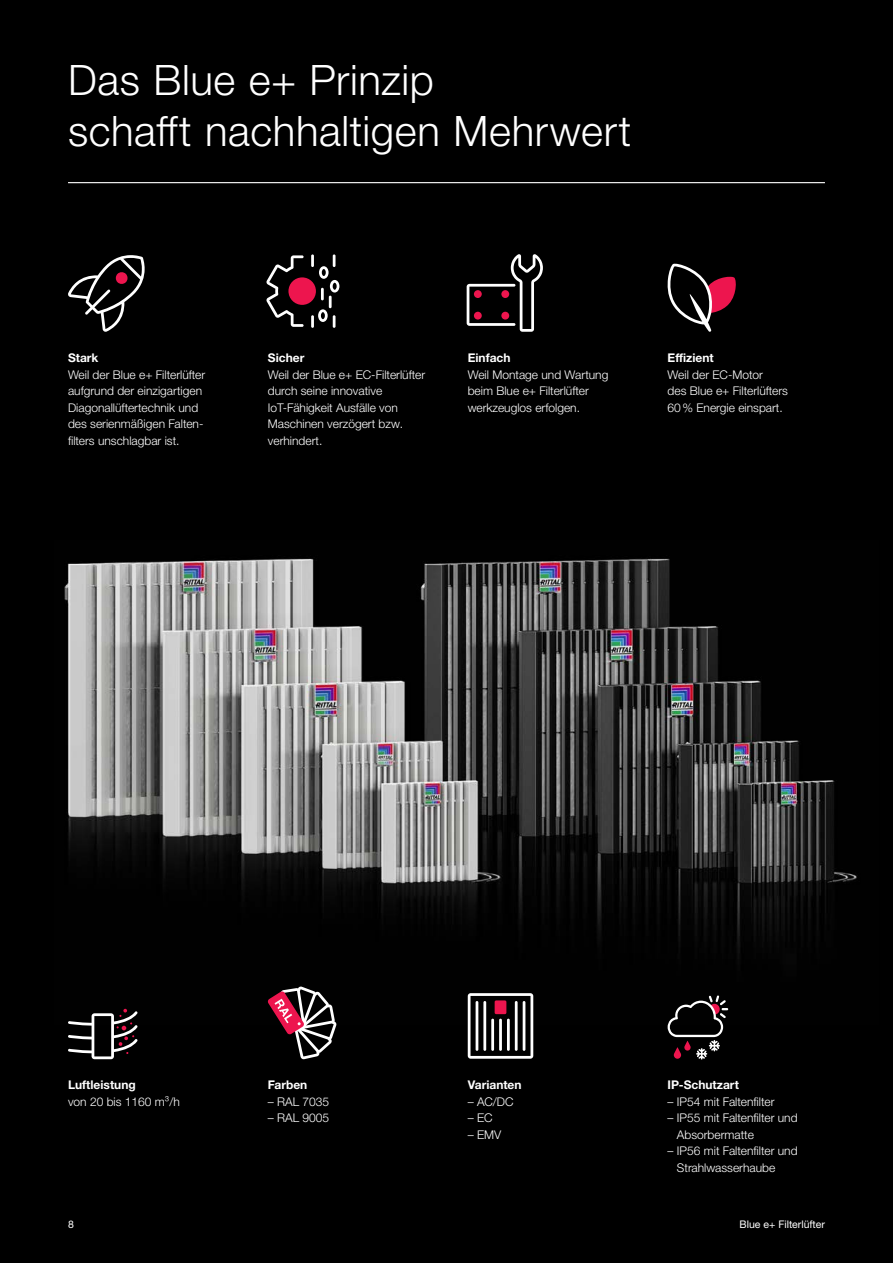
<style>
.page{position:relative;width:893px;height:1263px;background:#000}
.page>*{position:absolute;margin:0;border:0;box-sizing:border-box;transform-origin:0 0}
._1_Variable_Überschrift_neg_Linie_28{font:300 42px/50.4px "Neue Helvetica For Rittal";letter-spacing:.015em;color:#fff}
._1_Bildunterschrift_neg{font:300 12px/16.5px "Neue Helvetica For Rittal";color:#fff}
._1_Bildunterschrift_neg-2{font:700 12px "Neue Helvetica For Rittal";color:#fff}
.t1{font:10.5px "Neue Helvetica For Rittal";color:#fff}
.s1{font-weight:700}
</style>
<div class="page">
<img style="left:55px;top:540px;width:824px;height:484px">
<hr style="left:68px;top:182px;width:757px;height:1px;background:#fff">
<svg style="left:468px;top:993px;width:65px;height:66px;background:#41373a"></svg>
<hr style="left:523px;top:1001px;width:2px;height:50px;background:#fff">
<hr style="left:515px;top:1001px;width:3px;height:50px;background:#fff">
<hr style="left:507px;top:1019px;width:3px;height:32px;background:#fff">
<hr style="left:499px;top:1019px;width:3px;height:32px;background:#fff">
<hr style="left:491px;top:1019px;width:3px;height:32px;background:#fff">
<hr style="left:483px;top:1001px;width:3px;height:50px;background:#fff">
<hr style="left:476px;top:1001px;width:2px;height:50px;background:#fff">
<svg style="left:68px;top:1009px;width:70px;height:50px;background:#3a3637"></svg>
<svg style="left:268px;top:986px;width:68px;height:73px;background:#55373f"></svg>
<svg style="left:68px;top:255px;width:77px;height:77px;background:#2c2829"></svg>
<svg style="left:311px;top:254px;width:28px;height:74px;background:#353434"></svg>
<svg style="left:266px;top:255px;width:38px;height:72px;background:#2a2a2a"></svg>
<div style="left:288px;top:277px;width:28px;height:28px;background:#ed154e;border-radius:50%"></div>
<svg style="left:667px;top:263px;width:69px;height:69px;background:#41222a"></svg>
<svg style="left:467px;top:254px;width:76px;height:78px;background:#2f282a"></svg>
<svg style="left:668px;top:995px;width:60px;height:64px;background:#2c2426"></svg>
<p class="_1_Variable_Überschrift_neg_Linie_28" style="left:68px;top:55px;width:565px">Das Blue e+ Prinzip<br>schafft nachhaltigen Mehrwert</p>
<p class="_1_Bildunterschrift_neg" style="left:68px;top:349px;width:139px"><span class="s1">Stark<br></span>Weil der Blue e+ Filterlüfter aufgrund der einzigartigen<br>Diagonallüftertechnik und des serienmäßigen Falten&shy;filters unschlagbar ist.</p>
<p class="_1_Bildunterschrift_neg" style="left:268px;top:349px;width:159px"><span class="s1">Sicher<br></span>Weil der Blue e+ EC-Filterlüfter durch seine innovative<br>IoT-Fähigkeit Ausfälle von<br>Maschinen verzögert bzw. verhindert.</p>
<p class="_1_Bildunterschrift_neg" style="left:468px;top:349px;width:142px"><span class="s1">Einfach<br></span>Weil Montage und Wartung beim Blue e+ Filterlüfter werkzeuglos erfolgen.</p>
<p class="_1_Bildunterschrift_neg" style="left:668px;top:349px;width:122px"><span class="s1">Effizient<br></span>Weil der EC-Motor<br>des Blue e+ Filterlüfters<br>60% Energie einspart.</p>
<p class="_1_Bildunterschrift_neg-2" style="left:68px;top:1077px;width:69px">Luftleistung</p>
<p class="_1_Bildunterschrift_neg" style="left:68px;top:1093px;width:113px">von 20 bis 1160 m³/h</p>
<p class="_1_Bildunterschrift_neg-2" style="left:268px;top:1077px;width:41px">Farben</p>
<p class="_1_Bildunterschrift_neg" style="left:268px;top:1093px;width:63px">– RAL 7035</p>
<p class="_1_Bildunterschrift_neg" style="left:268px;top:1110px;width:63px">– RAL 9005</p>
<p class="_1_Bildunterschrift_neg-2" style="left:468px;top:1077px;width:55px">Varianten</p>
<p class="_1_Bildunterschrift_neg" style="left:468px;top:1093px;width:47px">– AC/DC</p>
<p class="_1_Bildunterschrift_neg" style="left:468px;top:1110px;width:26px">– EC</p>
<p class="_1_Bildunterschrift_neg" style="left:468px;top:1126px;width:35px">– EMV</p>
<p class="_1_Bildunterschrift_neg-2" style="left:668px;top:1077px;width:73px">IP-Schutzart</p>
<p class="_1_Bildunterschrift_neg" style="left:668px;top:1093px;width:108px">– IP54 mit Faltenfilter</p>
<p class="_1_Bildunterschrift_neg" style="left:677px;top:1110px;width:122px;text-indent:-9px">– IP55 mit Faltenfilter und<br>Absorbermatte</p>
<p class="_1_Bildunterschrift_neg" style="left:677px;top:1143px;width:122px;text-indent:-9px">– IP56 mit Faltenfilter und<br>Strahlwasserhaube</p>
<p class="t1" style="left:68px;top:1218px;width:7px">8</p>
<p class="t1" style="left:740px;top:1218px;width:87px">Blue e+ Filterlüfter</p>
</div>
